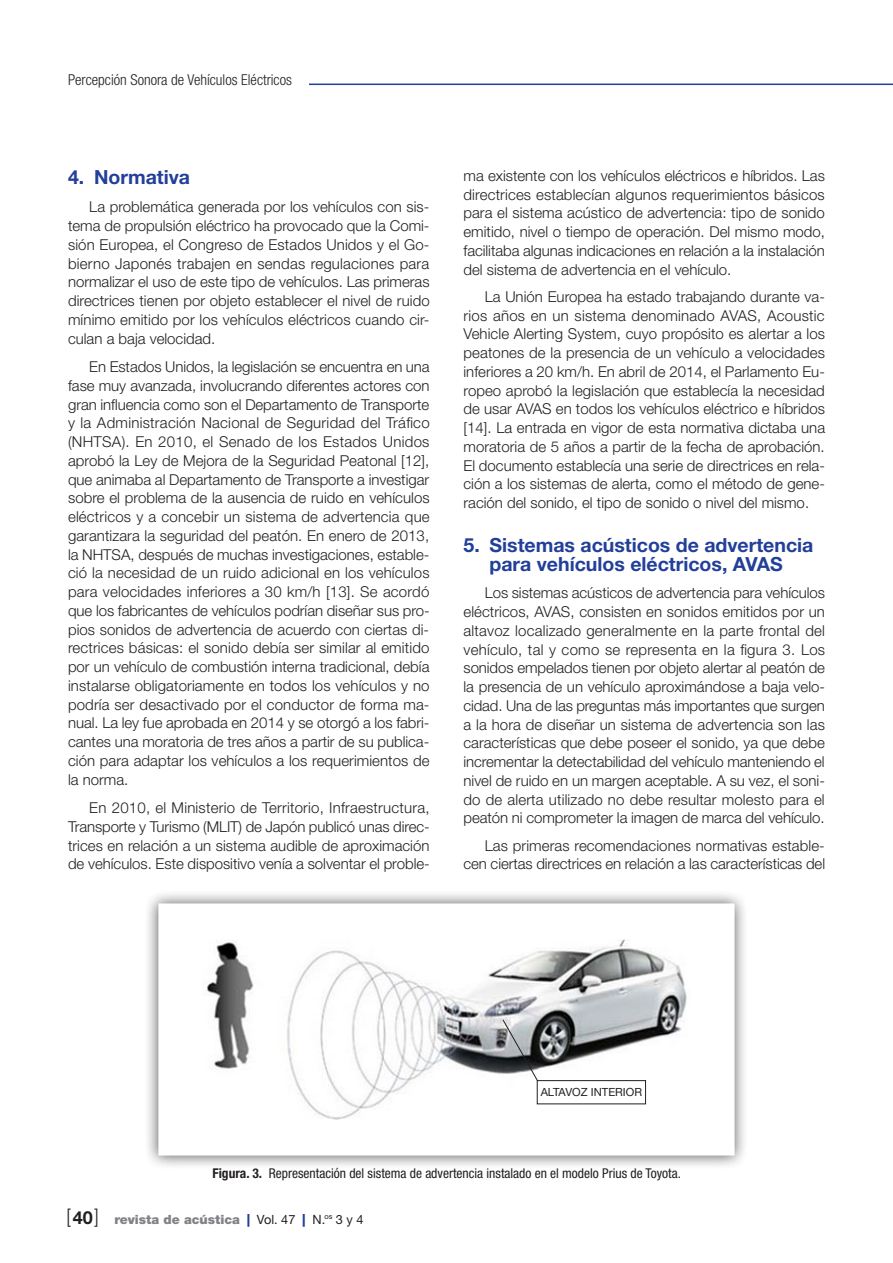
<style>
.page{position:relative;width:893px;height:1263px;background:#fff}
.page>*{position:absolute;margin:0;border:0;box-sizing:border-box;transform-origin:0 0}
.t1{font:300 19.8px "Helvetica Neue LT Std";color:#231f20;scale:.91 1}
.t2{font:700 19.5px/18.8px "Helvetica Neue LT Std";color:#223f99;text-align:center}
.t3{font:300 15px/18.8px "Helvetica Neue LT Std";color:#231f20;text-align:justify}
.t4{font:300 condensed 15px "Helvetica Neue LT Std";color:#231f20}
.t5{font:condensed 13.5px "Helvetica Neue LT Std";color:#231f20}
.t6{font:900 12.75px "Helvetica Neue LT Std";color:#808285}
.t7{font:11.25px "Helvetica Neue LT Std";color:#231f20}
.s1{font-weight:700;font-size:18px}
.s2{font-weight:700}
.s3{color:#223f99}
.s4{font-weight:400;color:#231f20}
</style>
<div class="page">
<hr style="left:309px;top:84px;width:584px;height:1px;background:#223f99">
<div style="left:144px;top:889px;width:605px;height:281px;background:#231f20;opacity:.75"></div>
<div style="left:158px;top:903px;width:577px;height:252px;background:#fff;border:4px solid #fff"></div>
<img style="left:205px;top:940px;width:482px;height:179px">
<svg style="left:502px;top:1019px;width:38px;height:64px"></svg>
<div style="left:537px;top:1080px;width:108px;height:24px;background:#fff"></div>
<div style="left:537px;top:1080px;width:109px;height:24px;border:1px solid #231f20"></div>
<p class="t4" style="left:68px;top:71px;width:225px">Percepción Sonora de Vehículos Eléctricos</p>
<h2 class="t2" style="left:68px;top:167px;width:124px">4. Normativa</h2>
<p class="t3" style="left:68px;top:197px;width:363px;text-indent:21px">La problemática generada por los vehículos con sis&shy;tema de propulsión eléctrico ha provocado que la Comi&shy;sión Europea, el Congreso de Estados Unidos y el Go&shy;bierno Japonés trabajen en sendas regulaciones para normalizar el uso de este tipo de vehículos. Las primeras directrices tienen por objeto establecer el nivel de ruido mínimo emitido por los vehículos eléctricos cuando cir&shy;culan a baja velocidad.</p>
<p class="t3" style="left:68px;top:357px;width:363px;text-indent:21px">En Estados Unidos, la legislación se encuentra en una fase muy avanzada, involucrando diferentes actores con gran influencia como son el Departamento de Transporte y la Administración Nacional de Seguridad del Tráfico (NHTSA). En 2010, el Senado de los Estados Unidos aprobó la Ley de Mejora de la Seguridad Peatonal [12], que animaba al Departamento de Transporte a investigar sobre el problema de la ausencia de ruido en vehículos eléctricos y a concebir un sistema de advertencia que garantizara la seguridad del peatón. En enero de 2013, la NHTSA, después de muchas investigaciones, estable&shy;ció la necesidad de un ruido adicional en los vehículos para velocidades inferiores a 30 km/h [13]. Se acordó que los fabricantes de vehículos podrían diseñar sus pro&shy;pios sonidos de advertencia de acuerdo con ciertas di&shy;rectrices básicas: el sonido debía ser similar al emitido por un vehículo de combustión interna tradicional, debía instalarse obligatoriamente en todos los vehículos y no podría ser desactivado por el conductor de forma ma&shy;nual. La ley fue aprobada en 2014 y se otorgó a los fabri&shy;cantes una moratoria de tres años a partir de su publica&shy;ción para adaptar los vehículos a los requerimientos de la norma.</p>
<p class="t3" style="left:68px;top:798px;width:363px;text-indent:21px">En 2010, el Ministerio de Territorio, Infraestructura, Transporte y Turismo (MLIT) de Japón publicó unas direc&shy;trices en relación a un sistema audible de aproximación de vehículos. Este dispositivo venía a solventar el proble-</p>
<p class="t3" style="left:463px;top:166px;width:363px">ma existente con los vehículos eléctricos e híbridos. Las directrices establecían algunos requerimientos básicos para el sistema acústico de advertencia: tipo de sonido emitido, nivel o tiempo de operación. Del mismo modo, facilitaba algunas indicaciones en relación a la instalación del sistema de advertencia en el vehículo.</p>
<p class="t3" style="left:463px;top:287px;width:363px;text-indent:21px">La Unión Europea ha estado trabajando durante va&shy;rios años en un sistema denominado AVAS, Acoustic Vehicle Alerting System, cuyo propósito es alertar a los peatones de la presencia de un vehículo a velocidades inferiores a 20 km/h. En abril de 2014, el Parlamento Eu&shy;ropeo aprobó la legislación que establecía la necesidad de usar AVAS en todos los vehículos eléctrico e híbridos [14]. La entrada en vigor de esta normativa dictaba una moratoria de 5 años a partir de la fecha de aprobación.<br>El documento establecía una serie de directrices en rela&shy;ción a los sistemas de alerta, como el método de gene&shy;ración del sonido, el tipo de sonido o nivel del mismo.</p>
<h2 class="t2" style="left:463px;top:536px;width:351px">5. Sistemas acústicos de advertencia para vehículos eléctricos, AVAS</h2>
<p class="t3" style="left:463px;top:583px;width:363px;text-indent:21px">Los sistemas acústicos de advertencia para vehículos eléctricos, AVAS, consisten en sonidos emitidos por un altavoz localizado generalmente en la parte frontal del vehículo, tal y como se representa en la figura 3. Los sonidos empelados tienen por objeto alertar al peatón de la presencia de un vehículo aproximándose a baja velo&shy;cidad. Una de las preguntas más importantes que surgen a la hora de diseñar un sistema de advertencia son las características que debe poseer el sonido, ya que debe incrementar la detectabilidad del vehículo manteniendo el nivel de ruido en un margen aceptable. A su vez, el soni&shy;do de alerta utilizado no debe resultar molesto para el peatón ni comprometer la imagen de marca del vehículo.</p>
<p class="t3" style="left:463px;top:836px;width:363px;text-align:right">Las primeras recomendaciones normativas estable&shy;cen ciertas directrices en relación a las características del</p>
<p class="t7" style="left:541px;top:1085px;width:103px">ALTAVOZ INTERIOR</p>
<h1 class="t1" style="left:67px;top:1204px;width:37px">[<span class="s1">40</span>]</h1>
<p class="t5" style="left:212px;top:1165px;width:470px"><span class="s2">Figura. 3.</span> Representación del sistema de advertencia instalado en el modelo Prius de Toyota.</p>
<p class="t6" style="left:114px;top:1212px;width:251px">revista de acústica <span class="s3">|</span> <span class="s4">Vol. 47</span> <span class="s3">|</span> <span class="s4">N.</span><sup>os</sup> <span class="s4">3 y 4</span></p>
</div>
